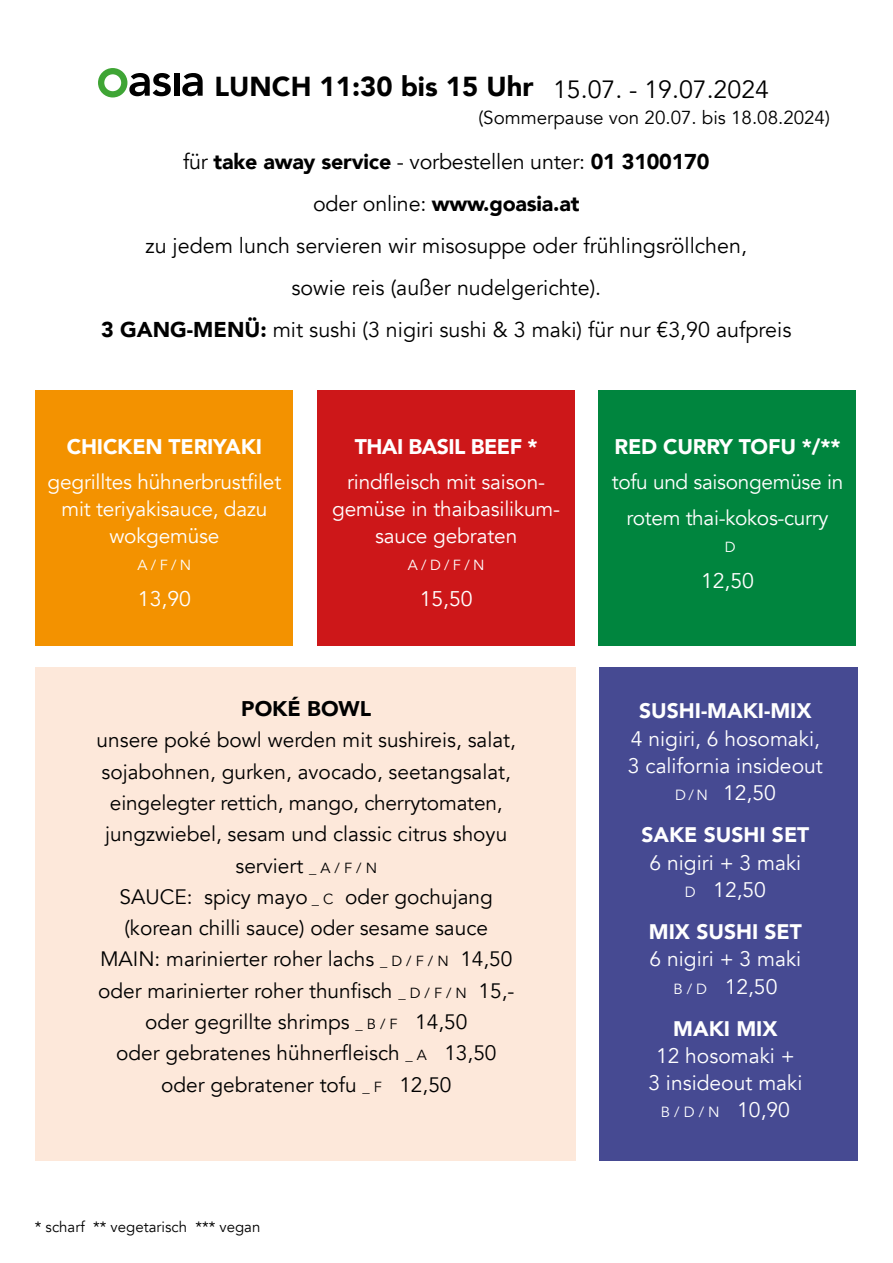
<style>
.page{position:relative;width:893px;height:1263px;background:#fff}
.page>*{position:absolute;margin:0;border:0;box-sizing:border-box;transform-origin:0 0}
.t1{font:900 27.45px "Avenir";color:#000}
.t2{font:24.9px "Avenir";color:#000}
.t3{font:21.45px/42px "Avenir";color:#000;text-align:center}
.t4{font:900 21.15px "Avenir";letter-spacing:-.01em;color:#fff}
.t5{font:21.15px "Avenir";color:#fff}
.t6{font:900 21.15px "Avenir";color:#000}
.t7{font:21px/27.3px "Avenir";color:#fff;text-align:center}
.t8{font:900 21px "Avenir";color:#fff}
.t9{font:20.85px/31.2px "Avenir";color:#000;text-align:center}
.t10{font:20.85px/27.2px "Avenir";letter-spacing:-.01em;color:#fff;text-align:center}
.t11{font:18.75px "Avenir";color:#000}
.t12{font:15px "Avenir";color:#000}
.t13{font:14.7px "Avenir";color:#fff}
.t14{font:14.55px "Avenir";color:#fff}
.s1{font-weight:900}
.s2{font-size:14.55px}
.s3{font-size:14.7px}
.s4{font-size:21px}
</style>
<div class="page">
<div style="left:35px;top:390px;width:258px;height:256px;background:#f39200"></div>
<div style="left:598px;top:390px;width:258px;height:256px;background:#00853e"></div>
<div style="left:317px;top:390px;width:257px;height:256px;background:#cd1719"></div>
<div style="left:35px;top:668px;width:541px;height:493px;background:#fde8da"></div>
<div style="left:600px;top:668px;width:258px;height:493px;background:#464a92"></div>
<svg style="left:182px;top:73px;width:21px;height:23px"></svg>
<svg style="left:129px;top:73px;width:42px;height:23px"></svg>
<div style="left:174px;top:74px;width:5px;height:22px;background:#000"></div>
<div style="left:98px;top:68px;width:29px;height:29px;border:6px solid #3fa535;border-radius:50%"></div>
<h1 class="t1" style="left:215px;top:63px;width:320px">LUNCH 11:30 bis 15 Uhr</h1>
<p class="t2" style="left:553px;top:74px;width:217px">15.07. - 19.07.2024</p>
<p class="t11" style="left:478px;top:107px;width:353px">(Sommerpause von 20.07. bis 18.08.2024)</p>
<p class="t3" style="left:101px;top:141px;width:692px">für <span class="s1">take away service</span> - vorbestellen unter: <span class="s1">01 3100170<br></span>oder online: <span class="s1">www.goasia.at<br></span>zu jedem lunch servieren wir misosuppe oder frühlingsröllchen,<br>sowie reis (außer nudelgerichte).<br><span class="s1">3 GANG-MENÜ:</span> mit sushi (3 nigiri sushi &amp; 3 maki) für nur €3,90 aufpreis</p>
<p class="t4" style="left:67px;top:428px;width:197px">CHICKEN TERIYAKI</p>
<p class="t10" style="left:48px;top:469px;width:235px">gegrilltes hühnerbrustfilet mit teriyakisauce, dazu wokgemüse</p>
<p class="t14" style="left:138px;top:557px;width:55px">A / F / N</p>
<p class="t5" style="left:138px;top:586px;width:54px">13,90</p>
<p class="t4" style="left:355px;top:428px;width:184px">THAI BASIL BEEF *</p>
<p class="t10" style="left:332px;top:469px;width:230px">rindfleisch mit saison&shy;gemüse in thaibasilikum&shy;sauce gebraten</p>
<p class="t14" style="left:408px;top:557px;width:78px">A / D / F / N</p>
<p class="t5" style="left:420px;top:586px;width:54px">15,50</p>
<p class="t6" style="left:241px;top:691px;width:131px">POKÉ BOWL</p>
<p class="t9" style="left:97px;top:725px;width:421px">unsere poké bowl werden mit sushireis, salat, sojabohnen, gurken, avocado, seetangsalat, eingelegter rettich, mango, cherrytomaten, jungzwiebel, sesam und classic citrus shoyu serviert <span class="s2">_ A / F / N<br></span>SAUCE: spicy mayo <span class="s2">_ C</span> oder gochujang (korean chilli sauce) oder sesame sauce MAIN: marinierter roher lachs <span class="s2">_ D / F / N</span> 14,50 oder marinierter roher thunfisch <span class="s2">_ D / F / N</span> 15,- oder gegrillte shrimps <span class="s2">_ B / F</span> 14,50<br>oder gebratenes hühnerfleisch <span class="s2">_ A</span> 13,50 oder gebratener tofu <span class="s2">_ F</span> 12,50</p>
<p class="t12" style="left:35px;top:1218px;width:227px">* scharf ** vegetarisch *** vegan</p>
<p class="t4" style="left:614px;top:428px;width:227px">RED CURRY TOFU */**</p>
<p class="t10" style="left:612px;top:465px;width:233px;line-height:35.4px">tofu und saisongemüse in rotem thai-kokos-curry</p>
<p class="t14" style="left:725px;top:538px;width:12px">D</p>
<p class="t5" style="left:701px;top:568px;width:54px">12,50</p>
<p class="t8" style="left:639px;top:693px;width:174px">SUSHI-MAKI-MIX</p>
<p class="t7" style="left:628px;top:725px;width:196px">4 nigiri, 6 hosomaki,<br>3 california insideout<br><span class="s3">D / N</span> 12,50</p>
<p class="t8" style="left:641px;top:817px;width:170px">SAKE SUSHI SET</p>
<p class="t7" style="left:650px;top:849px;width:153px">6 nigiri + 3 maki<br><span class="s3">D</span> 12,50</p>
<p class="t8" style="left:649px;top:914px;width:155px">MIX SUSHI SET</p>
<p class="t7" style="left:650px;top:946px;width:153px">6 nigiri + 3 maki<br><span class="s3">B / D</span> 12,50</p>
<p class="t8" style="left:673px;top:1010px;width:106px">MAKI MIX</p>
<p class="t7" style="left:648px;top:1042px;width:155px">12 hosomaki +<br>3 insideout maki</p>
<p class="t13" style="left:661px;top:1103px;width:131px">B / D / N <span class="s4">10,90</span></p>
</div>
